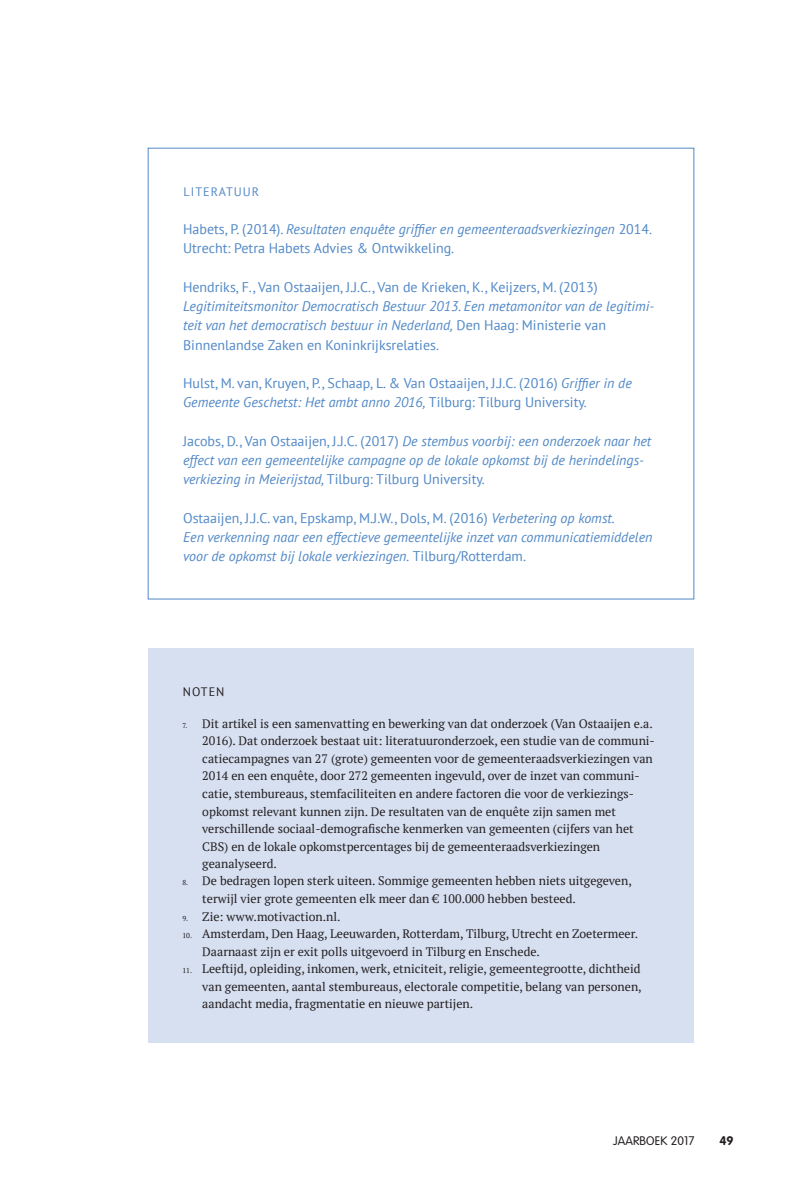
<style>
.page{position:relative;width:792px;height:1189px;background:#fff}
.page>*{position:absolute;margin:0;border:0;box-sizing:border-box;transform-origin:0 0}
.t1{font:italic 14px/19.2px "PT Sans";color:#5188c6}
.t2{font:14px/19.2px "PT Sans";color:#5188c6}
.t3{font:12.25px/17.5px "PT Serif";color:#231f20}
.t4{font:300 12.25px "VAG Rounded";letter-spacing:.01em;color:#231f20}
.t5{font:12.25px "PT Sans";letter-spacing:.08em;color:#5188c6}
.t6{font:12.25px "PT Sans";letter-spacing:.08em;color:#231f20}
.t7{font:700 12.25px "VAG Rounded";color:#231f20}
.s1{font-style:italic}
.s2{font-style:normal}
.s3{font-size:7.17px}
</style>
<div class="page">
<div style="left:148px;top:648px;width:545px;height:395px;background:#d7e0f1"></div>
<p class="t5" style="left:184px;top:183px;width:77px">LITERATUUR</p>
<p class="t2" style="left:183px;top:219px;width:471px">Habets, P. (2014). <span class="s1">Resultaten-enquête-griffier-en-gemeenteraadsverkiezingen</span> 2014.<br>Utrecht: Petra Habets Advies &amp; Ontwikkeling.</p>
<p class="t2" style="left:183px;top:277px;width:416px">Hendriks, F., Van Ostaaijen, J.J.C., Van de Krieken, K., Keijzers, M. (2013)</p>
<p class="t1" style="left:183px;top:296px;width:473px">Legitimiteitsmonitor Democratisch Bestuur 2013. Een metamonitor van de legitimi&shy;teit van het democratisch bestuur in Nederland, <span class="s2">Den Haag: Ministerie van<br>Binnenlandse Zaken en Koninkrijksrelaties.</span></p>
<p class="t2" style="left:183px;top:373px;width:454px">Hulst, M. van, Kruyen, P., Schaap, L. &amp; Van Ostaaijen, J.J.C. (2016) <span class="s1">Griffier-in-de-<br>Gemeente Geschetst: Het ambt anno 2016,</span> Tilburg: Tilburg University.</p>
<p class="t1" style="left:183px;top:431px;width:470px"><span class="s2">Jacobs, D., Van Ostaaijen, J.J.C. (2017)</span> De stembus voorbij: een onderzoek naar het effect van een gemeentelijke campagne op de lokale opkomst bij de herindelings&shy;verkiezing in Meierijstad, <span class="s2">Tilburg: Tilburg University.</span></p>
<p class="t1" style="left:183px;top:508px;width:471px"><span class="s2">Ostaaijen, J.J.C. van, Epskamp, M.J.W., Dols, M. (2016)</span> Verbetering op komst.<br>Een verkenning naar een effectieve gemeentelijke inzet van communicatiemiddelen voor de opkomst bij lokale verkiezingen. <span class="s2">Tilburg/Rotterdam.</span></p>
<p class="t6" style="left:183px;top:683px;width:43px">NOTEN</p>
<p class="t3" style="left:202px;top:715px;width:454px;text-indent:-20px"><span class="s3">7.</span> Dit artikel is een samenvatting en bewerking van dat onderzoek (Van Ostaaijen e.a.<br>2016). Dat onderzoek bestaat uit: literatuuronderzoek, een studie van de communi&shy;catiecampagnes van 27 (grote) gemeenten voor de gemeenteraadsverkiezingen van 2014 en een enquête, door 272 gemeenten ingevuld, over de inzet van communi&shy;catie, stembureaus, stemfaciliteiten en andere factoren die voor de verkiezings&shy;opkomst relevant kunnen zijn. De resultaten van de enquête zijn samen met verschillende sociaal-demografische kenmerken van gemeenten (cijfers van het CBS) en de lokale opkomstpercentages bij de gemeenteraadsverkiezingen geanalyseerd.</p>
<p class="t3" style="left:202px;top:872px;width:431px;text-indent:-20px"><span class="s3">8.</span> De bedragen lopen sterk uiteen. Sommige gemeenten hebben niets uitgegeven, terwijl vier grote gemeenten elk meer dan € 100.000 hebben besteed.</p>
<p class="t3" style="left:182px;top:907px;width:160px"><span class="s3">9.</span> Zie: www.motivaction.nl.</p>
<p class="t3" style="left:202px;top:925px;width:437px;text-indent:-20px"><span class="s3">10.</span> Amsterdam, Den Haag, Leeuwarden, Rotterdam, Tilburg, Utrecht en Zoetermeer.<br>Daarnaast zijn er exit polls uitgevoerd in Tilburg en Enschede.</p>
<p class="t3" style="left:202px;top:960px;width:441px;text-align:justify;text-indent:-20px"><span class="s3">11.</span> Leeftijd, opleiding, inkomen, werk, etniciteit, religie, gemeentegrootte, dichtheid van gemeenten, aantal stembureaus, electorale competitie, belang van personen, aandacht media, fragmentatie en nieuwe partijen.</p>
<p class="t4" style="left:613px;top:1133px;width:83px">JAARBOEK 2017</p>
<p class="t7" style="left:719px;top:1133px;width:16px">49</p>
</div>
